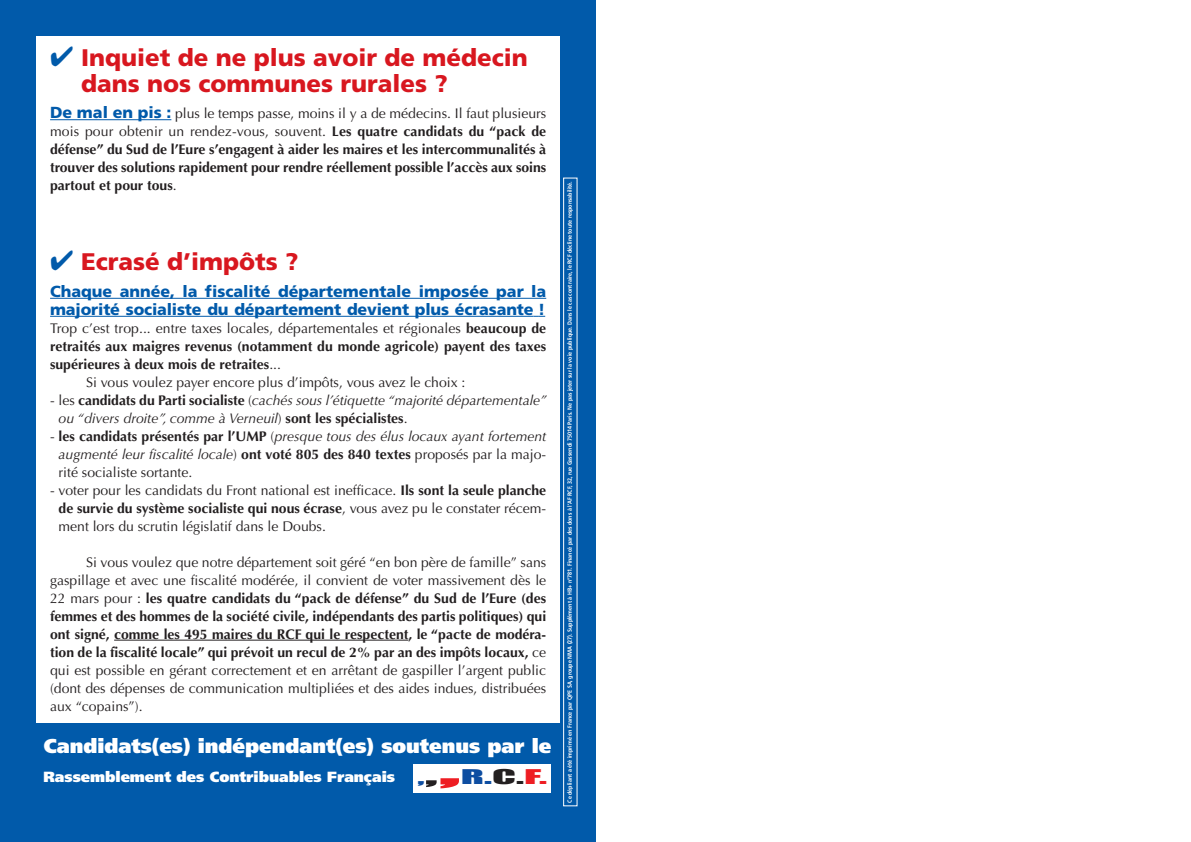
<style>
.page{position:relative;width:1191px;height:842px;background:#fff}
.page>*{position:absolute;margin:0;border:0;box-sizing:border-box;transform-origin:0 0}
.t1{font:900 24px/26px "Frutiger";color:#d8171f}
.t2{font:900 20px "Frutiger";color:#fff}
.t3{font:900 16px/18px "Frutiger";letter-spacing:-.01em;color:#015aaa}
.t4{font:900 14.7px "Frutiger";color:#fff}
.t5{font:14px/18px "Optima";color:#231f20;text-align:justify}
.t6{font:700 14px/18px "Optima";color:#231f20;text-align:justify}
.t7{font:italic 14px/18px "Optima";color:#231f20}
.t8{font:700 6px "Frutiger";color:#fff;scale:.9 1}
.s1{color:#015aaa}
.s2{font-family:"Frutiger";font-weight:900;font-size:16px;color:#015aaa}
.s3{font-weight:400}
.s4{font-weight:700}
.s5{font-style:normal}
.s6{font-weight:700;font-style:normal}
.s7{font-family:"Impact";font-weight:400;font-size:18.8px;color:#0d4da1}
.s8{font-family:"Impact";font-weight:400;font-size:26.5px;color:#231f20}
.s9{font-family:"Impact";font-weight:400;font-size:39.8px;color:#ee1d23}
.s10{font-family:"Impact";font-weight:400;font-size:18.8px;color:#231f20}
.s11{font-family:"Impact";font-weight:400;font-size:18.8px;color:#ee1d23}
</style>
<div class="page">
<div style="left:0;top:0;width:595px;height:842px;background:#015aaa"></div>
<div style="left:36px;top:36px;width:523px;height:687px;background:#fff"></div>
<hr style="left:50px;top:119px;width:121px;height:1px;background:#015aaa">
<hr style="left:50px;top:298px;width:496px;height:1px;background:#015aaa">
<hr style="left:50px;top:316px;width:483px;height:1px;background:#015aaa">
<svg style="left:533px;top:316px;width:12px;height:1px"></svg>
<hr style="left:114px;top:640px;width:294px;height:1px;background:#231f20">
<div style="left:413px;top:765px;width:137px;height:28px;background:#fff"></div>
<div style="left:563px;top:178px;width:14px;height:628px;border:1px solid #fff"></div>
<h1 class="t1" style="left:81px;top:46px;width:448px;text-indent:-31px"><span class="s1">✔</span> Inquiet de ne plus avoir de médecin dans nos communes rurales ?</h1>
<p class="t6" style="left:50px;top:106px;width:497px"><span class="s2">De mal en pis :</span> <span class="s3">plus le temps passe, moins il y a de médecins. Il faut plusieurs mois pour obtenir un rendez-vous, souvent.</span> Les quatre candidats du “pack de défense” du Sud de l’Eure s’engagent à aider les maires et les intercommunalités à trouver des solutions rapidement pour rendre réellement possible l’accès aux soins partout et pour tous<span class="s3">.</span></p>
<h1 class="t1" style="left:50px;top:251px;width:250px"><span class="s1">✔</span> Ecrasé d’impôts ?</h1>
<p class="t3" style="left:50px;top:283px;width:497px">Chaque année, la fiscalité départementale imposée par la majorité socialiste du département devient plus écrasante !</p>
<p class="t5" style="left:50px;top:320px;width:497px">Trop c’est trop... entre taxes locales, départementales et régionales <span class="s4">beaucoup de</span></p>
<p class="t6" style="left:50px;top:338px;width:497px">retraités aux maigres revenus (notamment du monde agricole) payent des taxes</p>
<p class="t6" style="left:50px;top:356px;width:232px">supérieures à deux mois de retraites<span class="s3">...</span></p>
<p class="t5" style="left:86px;top:374px;width:381px">Si vous voulez payer encore plus d’impôts, vous avez le choix :</p>
<p class="t7" style="left:59px;top:392px;width:490px;text-indent:-8px"><span class="s5">- les</span> <span class="s6">candidats du Parti socialiste</span> <span class="s5">(</span>cachés sous l’étiquette “majorité départementale” ou “divers droite”, comme à Verneuil<span class="s5">)</span> <span class="s6">sont les spécialistes</span><span class="s5">.</span></p>
<p class="t7" style="left:59px;top:428px;width:489px;text-align:justify;text-indent:-8px"><span class="s5">-</span> <span class="s6">les candidats présentés par l’UMP</span> <span class="s5">(</span>presque tous des élus locaux ayant fortement augmenté leur fiscalité locale<span class="s5">)</span> <span class="s6">ont voté 805 des 840 textes</span> <span class="s5">proposés par la majo&shy;rité socialiste sortante.</span></p>
<p class="t5" style="left:59px;top:482px;width:489px;text-indent:-9px">- voter pour les candidats du Front national est inefficace. <span class="s4">Ils sont la seule planche de survie du système socialiste qui nous écrase</span>, vous avez pu le constater récem&shy;ment lors du scrutin législatif dans le Doubs.</p>
<p class="t5" style="left:50px;top:554px;width:498px;text-indent:36px">Si vous voulez que notre département soit géré “en bon père de famille” sans gaspillage et avec une fiscalité modérée, il convient de voter massivement dès le 22 mars pour : <span class="s4">les quatre candidats du “pack de défense” du Sud de l’Eure (des femmes et des hommes de la société civile, indépendants des partis politiques) qui ont signé, comme les 495 maires du RCF qui le respectent, le “pacte de modéra&shy;tion de la fiscalité locale” qui prévoit un recul de 2% par an des impôts locaux,</span> ce qui est possible en gérant correctement et en arrêtant de gaspiller l’argent public (dont des dépenses de communication multipliées et des aides indues, distribuées aux “copains”).</p>
<h2 class="t2" style="left:44px;top:738px;width:509px">Candidats(es) indépendant(es) soutenus par le</h2>
<p class="t4" style="left:44px;top:771px;width:505px">Rassemblement des Contribuables Français <span class="s7">,</span><span class="s8">,</span><span class="s9">,</span><span class="s7">R.</span><span class="s10">C.</span><span class="s11">F.</span></p>
<p class="t8" style="left:567px;top:803px;width:692px;rotate:-90deg">Ce dépliant a été imprimé en France par QPE SA, groupe NMA (27). Supplément à HB+ n°781. Financé par des dons à l’AF RCF, 32, rue Gassendi 75014 Paris. Ne pas jeter sur la voie publique. Dans le cas contraire, le RCF décline toute responsabilité.</p>
</div>
